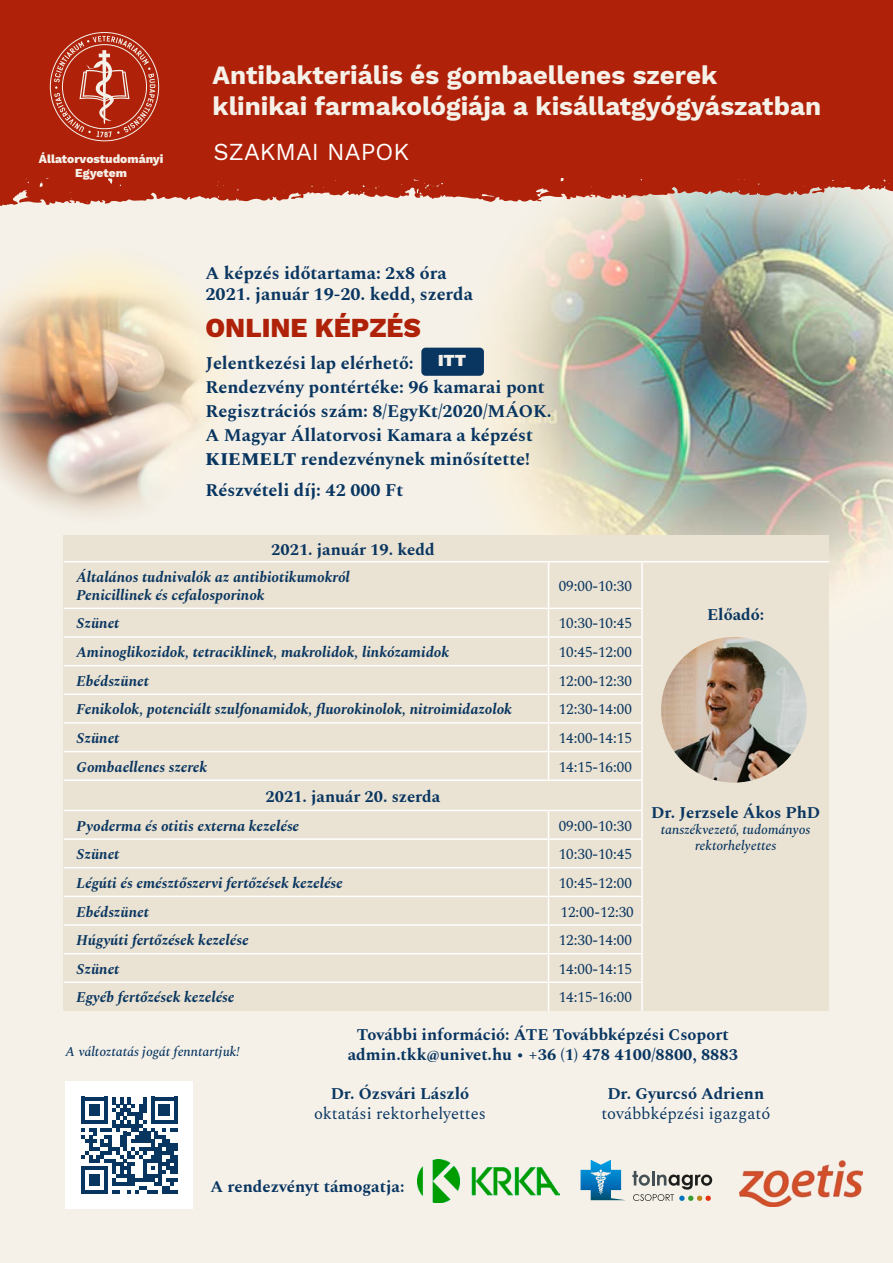
<style>
.page{position:relative;width:893px;height:1263px;background:#f5f1e9}
.page>*{position:absolute;margin:0;border:0;box-sizing:border-box;transform-origin:0 0}
.t1{font:800 27px "Work Sans";color:#af2209}
.t2{font:700 25.95px/31.2px "Work Sans";color:#f5f1e9}
.t3{font:24px "Work Sans";color:#fff}
.t4{font:700 18px/24px "Spectral";color:#093661}
.t5{font:700 16.5px/19.8px "Spectral";color:#093661;text-align:center}
.t6{font:16.5px "Spectral";color:#093661}
.t7{font:900 16.5px "Work Sans";color:#f5f1e9}
.t8{font:italic 700 15px/18px "Spectral";color:#093661}
.t9{font:15px "Spectral";color:#093661}
.t10{font:italic 500 13.5px/16.2px "Spectral";color:#093661;text-align:center}
.t11{font:800 12px/14.4px "Work Sans";color:#f5f1e9;text-align:center}
.s1{font-weight:800}
</style>
<div class="page">
<img style="left:453px;top:202px;width:440px;height:385px">
<img style="left:0;top:259px;width:218px;height:256px">
<div style="left:66px;top:1081px;width:127px;height:128px;background:#fff"></div>
<svg style="left:81px;top:1097px;width:97px;height:96px"></svg>
<img style="left:740px;top:1160px;width:122px;height:46px">
<img style="left:418px;top:1160px;width:141px;height:42px">
<svg style="left:632px;top:1171px;width:80px;height:30px"></svg>
<svg style="left:581px;top:1160px;width:43px;height:40px"></svg>
<div style="left:64px;top:536px;width:765px;height:475px;background:#eae2d2"></div>
<hr style="left:641px;top:781px;width:2px;height:29px;background:#fff">
<hr style="left:641px;top:811px;width:2px;height:27px;background:#fff">
<hr style="left:64px;top:838px;width:485px;height:2px;background:#fff">
<hr style="left:549px;top:838px;width:94px;height:2px;background:#fff">
<hr style="left:641px;top:840px;width:2px;height:27px;background:#fff">
<hr style="left:64px;top:867px;width:485px;height:1px;background:#fff">
<hr style="left:549px;top:867px;width:94px;height:1px;background:#fff">
<hr style="left:641px;top:868px;width:2px;height:28px;background:#fff">
<hr style="left:64px;top:896px;width:485px;height:1px;background:#fff">
<hr style="left:549px;top:896px;width:94px;height:1px;background:#fff">
<hr style="left:641px;top:897px;width:2px;height:27px;background:#fff">
<hr style="left:64px;top:924px;width:485px;height:2px;background:#fff">
<hr style="left:549px;top:924px;width:94px;height:2px;background:#fff">
<hr style="left:641px;top:926px;width:2px;height:27px;background:#fff">
<hr style="left:64px;top:953px;width:485px;height:1px;background:#fff">
<hr style="left:549px;top:953px;width:94px;height:1px;background:#fff">
<hr style="left:641px;top:954px;width:2px;height:27px;background:#fff">
<hr style="left:64px;top:981px;width:485px;height:2px;background:#fff">
<hr style="left:549px;top:981px;width:94px;height:2px;background:#fff">
<svg style="left:548px;top:811px;width:1px;height:200px"></svg>
<hr style="left:641px;top:983px;width:2px;height:28px;background:#fff">
<hr style="left:64px;top:561px;width:485px;height:1px;background:#fff">
<hr style="left:549px;top:561px;width:93px;height:1px;background:#fff">
<hr style="left:548px;top:562px;width:1px;height:46px;background:#fff">
<hr style="left:642px;top:561px;width:187px;height:1px;background:#fff">
<hr style="left:641px;top:562px;width:2px;height:46px;background:#fff">
<hr style="left:64px;top:608px;width:485px;height:1px;background:#fff">
<hr style="left:549px;top:608px;width:94px;height:1px;background:#fff">
<hr style="left:641px;top:609px;width:2px;height:27px;background:#fff">
<hr style="left:64px;top:636px;width:485px;height:2px;background:#fff">
<hr style="left:549px;top:636px;width:94px;height:2px;background:#fff">
<hr style="left:641px;top:638px;width:2px;height:27px;background:#fff">
<hr style="left:64px;top:665px;width:485px;height:1px;background:#fff">
<hr style="left:549px;top:665px;width:94px;height:1px;background:#fff">
<hr style="left:641px;top:666px;width:2px;height:27px;background:#fff">
<hr style="left:64px;top:693px;width:485px;height:2px;background:#fff">
<hr style="left:549px;top:693px;width:94px;height:2px;background:#fff">
<hr style="left:641px;top:695px;width:2px;height:27px;background:#fff">
<hr style="left:64px;top:722px;width:485px;height:2px;background:#fff">
<hr style="left:549px;top:722px;width:94px;height:2px;background:#fff">
<hr style="left:641px;top:724px;width:2px;height:27px;background:#fff">
<hr style="left:64px;top:751px;width:485px;height:1px;background:#fff">
<hr style="left:549px;top:751px;width:94px;height:1px;background:#fff">
<svg style="left:548px;top:609px;width:1px;height:170px"></svg>
<hr style="left:641px;top:752px;width:2px;height:27px;background:#fff">
<hr style="left:64px;top:779px;width:485px;height:2px;background:#fff">
<hr style="left:549px;top:779px;width:94px;height:2px;background:#fff">
<hr style="left:64px;top:810px;width:485px;height:1px;background:#fff">
<hr style="left:549px;top:810px;width:94px;height:1px;background:#fff">
<img style="left:661px;top:637px;width:146px;height:146px;border-radius:73px">
<div style="left:421px;top:348px;width:63px;height:28px;background:#093661;border-radius:4px"></div>
<div style="left:0;top:0;width:893px;height:177px;background:#af2209"></div>
<svg style="left:0;top:83px;width:565px;height:125px"></svg>
<svg style="left:400px;top:115px;width:493px;height:87px"></svg>
<div style="left:213px;top:60px;width:623px;height:55px;background:#af2209"></div>
<svg style="left:50px;top:32px;width:109px;height:109px"></svg>
<div style="left:35px;top:152px;width:132px;height:25px;background:#af2209"></div>
<h2 class="t2" style="left:213px;top:61px;width:610px">Antibakteriális és gombaellenes szerek<br>klinikai farmakológiája a kisállatgyógyászatban</h2>
<p class="t11" style="left:39px;top:152px;width:126px">Állatorvostudományi<br>Egyetem</p>
<h3 class="t3" style="left:214px;top:138px;width:197px">SZAKMAI NAPOK</h3>
<p class="t4" style="left:206px;top:261px;width:269px;line-height:21.6px">A képzés időtartama: 2x8 óra<br>2021. január 19-20. kedd, szerda</p>
<h1 class="t1" style="left:206px;top:312px;width:217px">ONLINE KÉPZÉS</h1>
<p class="t4" style="left:206px;top:350px;width:348px">Jelentkezési lap elérhető:<br>Rendezvény pontértéke: 96 kamarai pont Regisztrációs szám: 8/EgyKt/2020/MÁOK.<br>A Magyar Állatorvosi Kamara a képzést <span class="s1">KIEMELT</span> rendezvénynek minősítette!</p>
<p class="t4" style="left:206px;top:476px;width:199px">Részvételi díj: 42 000 Ft</p>
<p class="t7" style="left:438px;top:351px;width:30px">ITT</p>
<p class="t5" style="left:271px;top:539px;width:165px">2021. január 19. kedd</p>
<p class="t8" style="left:77px;top:567px;width:275px">Általános tudnivalók az antibiotikumokról<br>Penicillinek és cefalosporinok</p>
<p class="t9" style="left:559px;top:575px;width:75px">09:00-10:30</p>
<p class="t8" style="left:77px;top:613px;width:44px">Szünet</p>
<p class="t9" style="left:559px;top:613px;width:75px">10:30-10:45</p>
<p class="t8" style="left:77px;top:642px;width:374px">Aminoglikozidok, tetraciklinek, makrolidok, linkózamidok</p>
<p class="t9" style="left:559px;top:641px;width:75px">10:45-12:00</p>
<p class="t8" style="left:77px;top:671px;width:74px">Ebédszünet</p>
<p class="t9" style="left:559px;top:670px;width:75px">12:00-12:30</p>
<p class="t8" style="left:77px;top:699px;width:437px">Fenikolok, potenciált szulfonamidok, fluorokinolok, nitroimidazolok</p>
<p class="t9" style="left:559px;top:698px;width:75px">12:30-14:00</p>
<p class="t8" style="left:77px;top:728px;width:44px">Szünet</p>
<p class="t9" style="left:559px;top:727px;width:75px">14:00-14:15</p>
<p class="t8" style="left:77px;top:757px;width:132px">Gombaellenes szerek</p>
<p class="t9" style="left:559px;top:756px;width:75px">14:15-16:00</p>
<p class="t5" style="left:266px;top:785px;width:176px">2021. január 20. szerda</p>
<p class="t8" style="left:77px;top:815px;width:224px">Pyoderma és otitis externa kezelése</p>
<p class="t9" style="left:559px;top:815px;width:75px">09:00-10:30</p>
<p class="t8" style="left:77px;top:844px;width:44px">Szünet</p>
<p class="t9" style="left:559px;top:843px;width:75px">10:30-10:45</p>
<p class="t8" style="left:77px;top:873px;width:268px">Légúti és emésztőszervi fertőzések kezelése</p>
<p class="t9" style="left:559px;top:872px;width:75px">10:45-12:00</p>
<p class="t8" style="left:77px;top:901px;width:74px">Ebédszünet</p>
<p class="t9" style="left:561px;top:901px;width:75px">12:00-12:30</p>
<p class="t8" style="left:77px;top:930px;width:174px">Húgyúti fertőzések kezelése</p>
<p class="t9" style="left:559px;top:929px;width:75px">12:30-14:00</p>
<p class="t8" style="left:77px;top:959px;width:44px">Szünet</p>
<p class="t9" style="left:559px;top:958px;width:75px">14:00-14:15</p>
<p class="t8" style="left:77px;top:987px;width:159px">Egyéb fertőzések kezelése</p>
<p class="t9" style="left:559px;top:986px;width:75px">14:15-16:00</p>
<p class="t5" style="left:707px;top:603px;width:59px">Előadó:</p>
<p class="t5" style="left:651px;top:801px;width:170px">Dr. Jerzsele Ákos PhD</p>
<p class="t10" style="left:661px;top:820px;width:151px">tanszékvezető, tudományos rektorhelyettes</p>
<p class="t10" style="left:66px;top:1042px;width:176px">A változtatás jogát fenntartjuk!</p>
<p class="t5" style="left:348px;top:1024px;width:392px">További információ: ÁTE Továbbképzési Csoport admin.tkk@univet.hu • +36 (1) 478 4100/8800, 8883</p>
<p class="t5" style="left:331px;top:1082px;width:140px">Dr. Ózsvári László</p>
<p class="t6" style="left:314px;top:1101px;width:173px">oktatási rektorhelyettes</p>
<p class="t5" style="left:607px;top:1082px;width:159px">Dr. Gyurcsó Adrienn</p>
<p class="t6" style="left:601px;top:1101px;width:170px">továbbképzési igazgató</p>
<p class="t5" style="left:211px;top:1175px;width:195px">A rendezvényt támogatja:</p>
</div>
